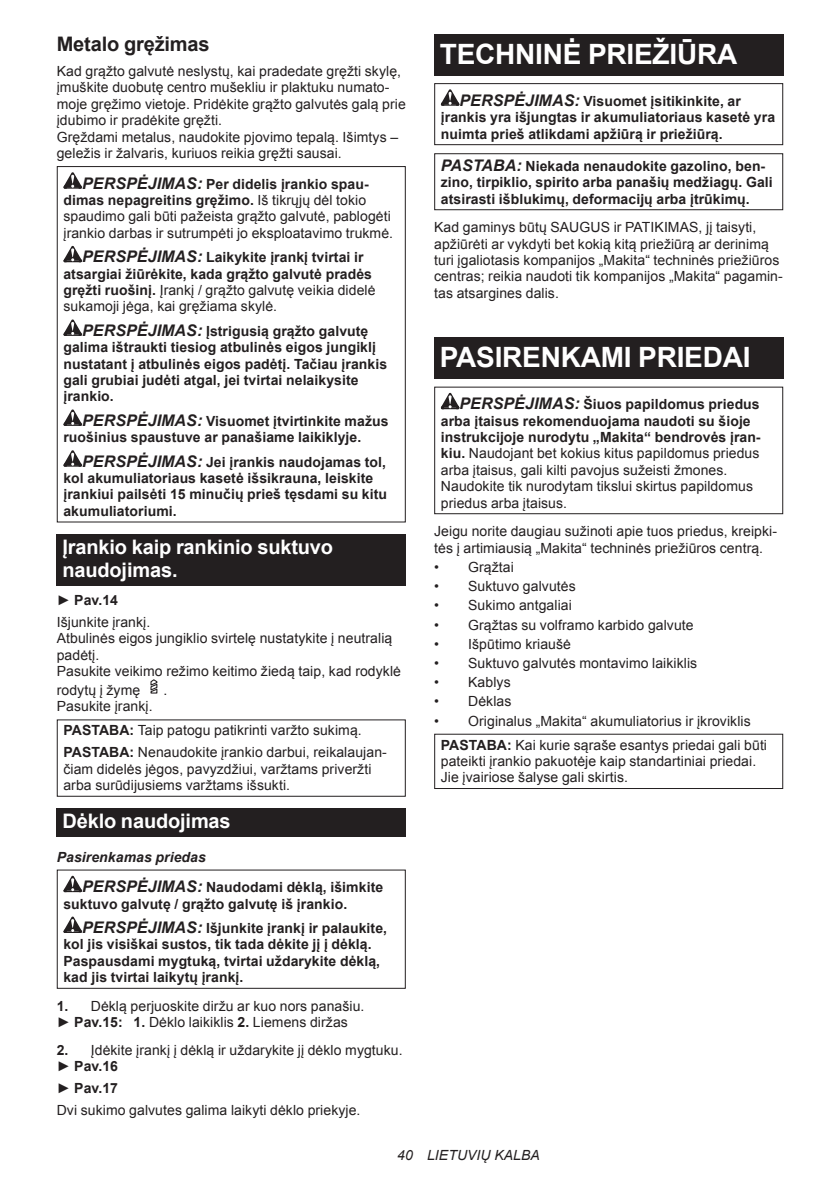
<style>
.page{position:relative;width:840px;height:1191px;background:#fff}
.page>*{position:absolute;margin:0;border:0;box-sizing:border-box;transform-origin:0 0}
.t1{font:700 28px "Arial";letter-spacing:-.01em;color:#fff}
.t2{font:700 20px/23.4px "Arial";letter-spacing:-.01em;color:#fff}
.t3{font:700 20px "Arial";letter-spacing:-.01em;color:#231f20}
.t4{font:14px/16.4px "Arial";letter-spacing:.005em;color:#231f20}
.t5{font:700 14px/16.4px "Arial";letter-spacing:.005em;color:#231f20}
.t6{font:italic 14px "Arial";letter-spacing:.005em;color:#231f20}
.s1{font-weight:700;font-style:italic;font-size:16px}
.s2{font-weight:700}
.s3{font-style:italic;font-size:16px}
.s4{font-weight:400}
.s5{font-style:italic}
</style>
<div class="page">
<svg style="left:63px;top:172px;width:19px;height:17px"></svg>
<svg style="left:63px;top:246px;width:19px;height:16px"></svg>
<svg style="left:63px;top:319px;width:19px;height:17px"></svg>
<svg style="left:63px;top:409px;width:19px;height:17px"></svg>
<svg style="left:63px;top:450px;width:19px;height:16px"></svg>
<div style="left:57px;top:166px;width:348px;height:356px;border:1px solid #231f20"></div>
<div style="left:57px;top:534px;width:348px;height:52px;background:#231f20"></div>
<svg style="left:150px;top:679px;width:8px;height:15px"></svg>
<div style="left:57px;top:808px;width:348px;height:28px;background:#231f20"></div>
<svg style="left:63px;top:875px;width:19px;height:17px"></svg>
<svg style="left:63px;top:916px;width:19px;height:17px"></svg>
<div style="left:434px;top:34px;width:348px;height:41px;background:#231f20"></div>
<svg style="left:440px;top:89px;width:19px;height:17px"></svg>
<div style="left:434px;top:83px;width:348px;height:62px;border:1px solid #231f20"></div>
<div style="left:434px;top:153px;width:348px;height:57px;border:1px solid #231f20"></div>
<div style="left:434px;top:337px;width:348px;height:41px;background:#231f20"></div>
<svg style="left:440px;top:393px;width:19px;height:16px"></svg>
<div style="left:434px;top:386px;width:348px;height:128px;border:1px solid #231f20"></div>
<div style="left:434px;top:733px;width:348px;height:56px;border:1px solid #231f20"></div>
<h2 class="t3" style="left:57px;top:31px;width:154px">Metalo gręžimas</h2>
<p class="t4" style="left:57px;top:63px;width:350px">Kad grąžto galvutė neslystų, kai pradedate gręžti skylę, įmuškite duobutę centro mušekliu ir plaktuku numato&shy;moje gręžimo vietoje. Pridėkite grąžto galvutės galą prie įdubimo ir pradėkite gręžti.<br>Gręždami metalus, naudokite pjovimo tepalą. Išimtys – geležis ir žalvaris, kuriuos reikia gręžti sausai.</p>
<p class="t4" style="left:63px;top:176px;width:331px;text-indent:19px"><span class="s1">PERSPĖJIMAS:</span> <span class="s2">Per didelis įrankio spau&shy;dimas nepagreitins gręžimo.</span> Iš tikrųjų dėl tokio spaudimo gali būti pažeista grąžto galvutė, pablogėti įrankio darbas ir sutrumpėti jo eksploatavimo trukmė.</p>
<p class="t5" style="left:63px;top:249px;width:313px;text-indent:19px"><span class="s3">PERSPĖJIMAS:</span> Laikykite įrankį tvirtai ir atsargiai žiūrėkite, kada grąžto galvutė pradės gręžti ruošinį. <span class="s4">Įrankį / grąžto galvutę veikia didelė sukamoji jėga, kai gręžiama skylė.</span></p>
<p class="t5" style="left:63px;top:323px;width:325px;text-indent:19px"><span class="s3">PERSPĖJIMAS:</span> Įstrigusią grąžto galvutę galima ištraukti tiesiog atbulinės eigos jungiklį nustatant į atbulinės eigos padėtį. Tačiau įrankis gali grubiai judėti atgal, jei tvirtai nelaikysite įrankio.</p>
<p class="t5" style="left:63px;top:413px;width:326px;text-indent:19px"><span class="s3">PERSPĖJIMAS:</span> Visuomet įtvirtinkite mažus ruošinius spaustuve ar panašiame laikiklyje.</p>
<p class="t5" style="left:63px;top:454px;width:325px;text-indent:19px"><span class="s3">PERSPĖJIMAS:</span> Jei įrankis naudojamas tol, kol akumuliatoriaus kasetė išsikrauna, leiskite įrankiui pailsėti 15 minučių prieš tęsdami su kitu akumuliatoriumi.</p>
<h2 class="t2" style="left:62px;top:536px;width:272px">Įrankio kaip rankinio suktuvo naudojimas.</h2>
<p class="t4" style="left:57px;top:589px;width:95px;line-height:22px">► <span class="s2">Pav.14<br></span>Išjunkite įrankį.</p>
<p class="t4" style="left:57px;top:630px;width:345px">Atbulinės eigos jungiklio svirtelę nustatykite į neutralią padėtį.<br>Pasukite veikimo režimo keitimo žiedą taip, kad rodyklė</p>
<p class="t4" style="left:57px;top:682px;width:85px">rodytų į žymę</p>
<p class="t4" style="left:163px;top:682px;width:5px">.</p>
<p class="t4" style="left:63px;top:694px;width:300px;line-height:23.8px;text-indent:-7px">Pasukite įrankį.<br><span class="s2">PASTABA:</span> Taip patogu patikrinti varžto sukimą.</p>
<p class="t4" style="left:63px;top:744px;width:325px"><span class="s2">PASTABA:</span> Nenaudokite įrankio darbui, reikalaujan&shy;čiam didelės jėgos, pavyzdžiui, varžtams priveržti arba surūdijusiems varžtams išsukti.</p>
<h2 class="t2" style="left:62px;top:810px;width:170px">Dėklo naudojimas</h2>
<p class="t5" style="left:82px;top:841px;width:302px;line-height:30.6px;text-indent:-25px"><span class="s5">Pasirenkamas priedas<br></span><span class="s3">PERSPĖJIMAS:</span> Naudodami dėklą, išimkite</p>
<p class="t5" style="left:82px;top:892px;width:306px;line-height:24.4px;text-indent:-19px">suktuvo galvutę / grąžto galvutę iš įrankio.<br><span class="s3">PERSPĖJIMAS:</span> Išjunkite įrankį ir palaukite,</p>
<p class="t5" style="left:63px;top:936px;width:318px">kol jis visiškai sustos, tik tada dėkite jį į dėklą.<br>Paspausdami mygtuką, tvirtai uždarykite dėklą, kad jis tvirtai laikytų įrankį.</p>
<p class="t4" style="left:57px;top:998px;width:309px"><span class="s2">1.</span> Dėklą perjuoskite diržu ar kuo nors panašiu. ► <span class="s2">Pav.15: 1.</span> Dėklo laikiklis <span class="s2">2.</span> Liemens diržas</p>
<p class="t4" style="left:57px;top:1042px;width:347px"><span class="s2">2.</span> Įdėkite įrankį į dėklą ir uždarykite jį dėklo mygtuku. ► <span class="s2">Pav.16</span></p>
<p class="t4" style="left:57px;top:1077px;width:305px;line-height:22px">► <span class="s2">Pav.17<br></span>Dvi sukimo galvutes galima laikyti dėklo priekyje.</p>
<h1 class="t1" style="left:439px;top:35px;width:299px">TECHNINĖ PRIEŽIŪRA</h1>
<p class="t5" style="left:440px;top:93px;width:335px;text-indent:19px"><span class="s3">PERSPĖJIMAS:</span> Visuomet įsitikinkite, ar įrankis yra išjungtas ir akumuliatoriaus kasetė yra nuimta prieš atlikdami apžiūrą ir priežiūrą.</p>
<p class="t5" style="left:440px;top:158px;width:333px"><span class="s3">PASTABA:</span> Niekada nenaudokite gazolino, ben&shy;zino, tirpiklio, spirito arba panašių medžiagų. Gali atsirasti išblukimų, deformacijų arba įtrūkimų.</p>
<p class="t4" style="left:434px;top:219px;width:350px">Kad gaminys būtų SAUGUS ir PATIKIMAS, jį taisyti, apžiūrėti ar vykdyti bet kokią kitą priežiūrą ar derinimą turi įgaliotasis kompanijos „Makita“ techninės priežiūros centras; reikia naudoti tik kompanijos „Makita“ pagamin&shy;tas atsargines dalis.</p>
<h1 class="t1" style="left:439px;top:339px;width:312px">PASIRENKAMI PRIEDAI</h1>
<p class="t4" style="left:440px;top:396px;width:321px;text-indent:19px"><span class="s1">PERSPĖJIMAS:</span> <span class="s2">Šiuos papildomus priedus arba įtaisus rekomenduojama naudoti su šioje instrukcijoje nurodytu „Makita“ bendrovės įran&shy;kiu.</span> Naudojant bet kokius kitus papildomus priedus arba įtaisus, gali kilti pavojus sužeisti žmones.<br>Naudokite tik nurodytam tikslui skirtus papildomus priedus arba įtaisus.</p>
<p class="t4" style="left:434px;top:523px;width:344px">Jeigu norite daugiau sužinoti apie tuos priedus, kreipki&shy;tės į artimiausią „Makita“ techninės priežiūros centrą.</p>
<p class="t4" style="left:434px;top:559px;width:81px">• Grąžtai</p>
<p class="t4" style="left:434px;top:578px;width:143px">• Suktuvo galvutės</p>
<p class="t4" style="left:434px;top:597px;width:139px">• Sukimo antgaliai</p>
<p class="t4" style="left:434px;top:616px;width:261px">• Grąžtas su volframo karbido galvute</p>
<p class="t4" style="left:434px;top:636px;width:138px">• Išpūtimo kriaušė</p>
<p class="t4" style="left:434px;top:655px;width:264px">• Suktuvo galvutės montavimo laikiklis</p>
<p class="t4" style="left:434px;top:674px;width:78px">• Kablys</p>
<p class="t4" style="left:434px;top:693px;width:79px">• Dėklas</p>
<p class="t4" style="left:440px;top:709px;width:327px;line-height:23.8px;text-indent:-7px">• Originalus „Makita“ akumuliatorius ir įkroviklis<br><span class="s2">PASTABA:</span> Kai kurie sąraše esantys priedai gali būti</p>
<p class="t4" style="left:440px;top:753px;width:317px">pateikti įrankio pakuotėje kaip standartiniai priedai.<br>Jie įvairiose šalyse gali skirtis.</p>
<p class="t6" style="left:397px;top:1146px;width:144px">40 LIETUVIŲ KALBA</p>
</div>
